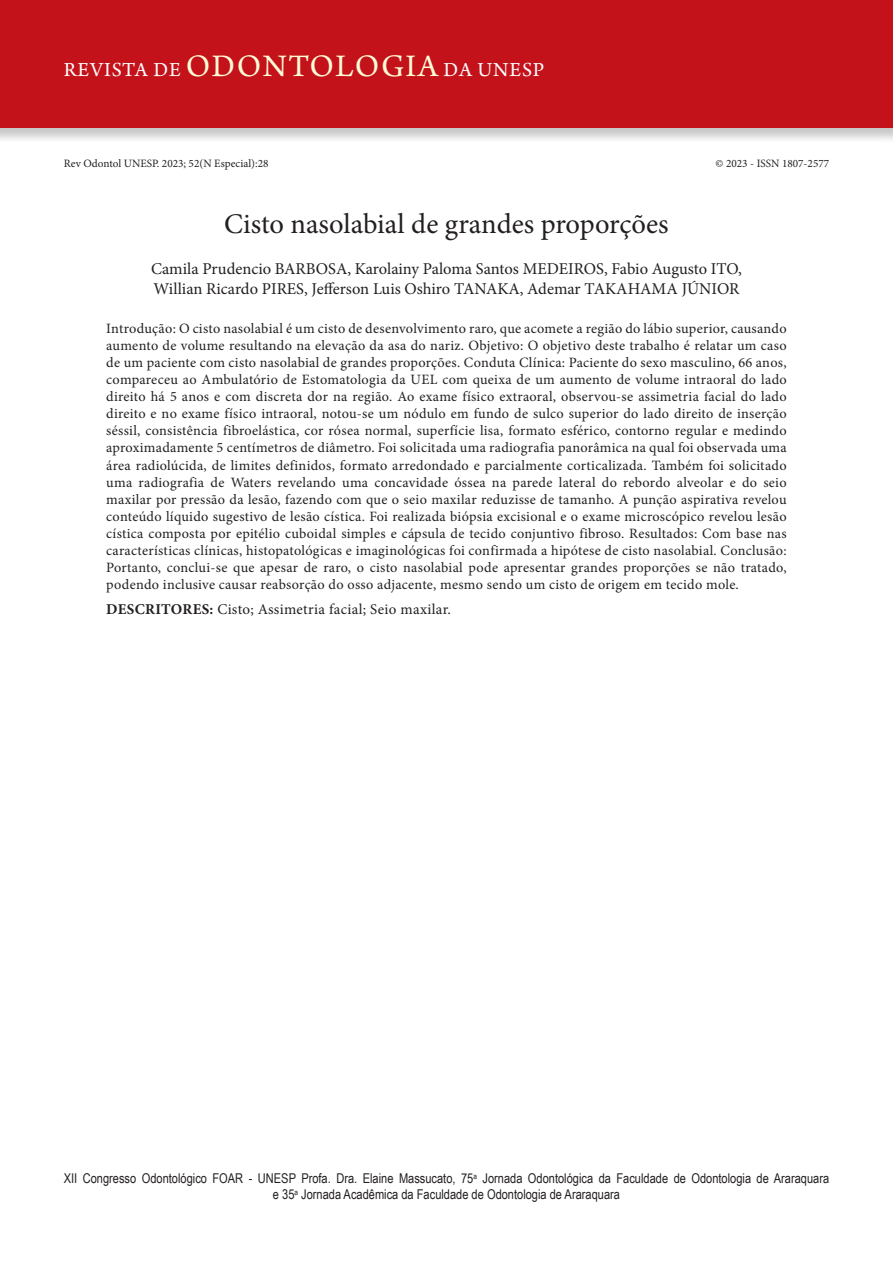
<style>
.page{position:relative;width:893px;height:1263px;background:#fff}
.page>*{position:absolute;margin:0;border:0;box-sizing:border-box;transform-origin:0 0}
.ArticleTitle{font:28.5px "Minion Pro";letter-spacing:-.005em;color:#231f20}
.t1{font:21px "Arno Pro";letter-spacing:.04em;color:#fff}
.Authors{font:16.5px/19.8px "Minion Pro";color:#231f20}
.Keywords{font:15px "Minion Pro";letter-spacing:.02em;color:#231f20}
.Abstract{font:14.25px/17.1px "Minion Pro";letter-spacing:.02em;color:#231f20;text-align:justify}
.t2{font:13.5px/16.2px "Arial Narrow";color:#231f20;text-align:center}
.t3{font:11.25px "Minion Pro";color:#231f20}
.s1{font-size:33px;color:#fffbd6}
.s2{font-weight:700}
</style>
<div class="page">
<div style="left:0;top:0;width:893px;height:144px;background:#231f20;opacity:.25"></div>
<div style="left:0;top:0;width:893px;height:128px;background:#c4121a"></div>
<h2 class="t1" style="left:64px;top:58px;width:482px">REVISTA DE <span class="s1">ODONTOLOGIA</span> DA UNESP</h2>
<p class="t3" style="left:64px;top:156px;width:206px">Rev Odontol UNESP. 2023; 52(N Especial):28</p>
<p class="t3" style="left:715px;top:156px;width:115px">© 2023 - ISSN 1807-2577</p>
<p class="ArticleTitle" style="left:224px;top:205px;width:446px">Cisto nasolabial de grandes proporções</p>
<p class="Authors" style="left:151px;top:259px;width:592px">Camila Prudencio BARBOSA, Karolainy Paloma Santos MEDEIROS, Fabio Augusto ITO,<br>Willian Ricardo PIRES, Jefferson Luis Oshiro TANAKA, Ademar TAKAHAMA JÚNIOR</p>
<p class="Abstract" style="left:106px;top:320px;width:682px">Introdução: O cisto nasolabial é um cisto de desenvolvimento raro, que acomete a região do lábio superior, causando aumento de volume resultando na elevação da asa do nariz. Objetivo: O objetivo deste trabalho é relatar um caso de um paciente com cisto nasolabial de grandes proporções. Conduta Clínica: Paciente do sexo masculino, 66 anos, compareceu ao Ambulatório de Estomatologia da UEL com queixa de um aumento de volume intraoral do lado direito há 5 anos e com discreta dor na região. Ao exame físico extraoral, observou-se assimetria facial do lado direito e no exame físico intraoral, notou-se um nódulo em fundo de sulco superior do lado direito de inserção séssil, consistência fibroelástica, cor rósea normal, superfície lisa, formato esférico, contorno regular e medindo aproximadamente 5 centímetros de diâmetro. Foi solicitada uma radiografia panorâmica na qual foi observada uma área radiolúcida, de limites definidos, formato arredondado e parcialmente corticalizada. Também foi solicitado uma radiografia de Waters revelando uma concavidade óssea na parede lateral do rebordo alveolar e do seio maxilar por pressão da lesão, fazendo com que o seio maxilar reduzisse de tamanho. A punção aspirativa revelou conteúdo líquido sugestivo de lesão cística. Foi realizada biópsia excisional e o exame microscópico revelou lesão cística composta por epitélio cuboidal simples e cápsula de tecido conjuntivo fibroso. Resultados: Com base nas características clínicas, histopatológicas e imaginológicas foi confirmada a hipótese de cisto nasolabial. Conclusão:<br>Portanto, conclui-se que apesar de raro, o cisto nasolabial pode apresentar grandes proporções se não tratado, podendo inclusive causar reabsorção do osso adjacente, mesmo sendo um cisto de origem em tecido mole.</p>
<p class="Keywords" style="left:106px;top:599px;width:346px"><span class="s2">DESCRITORES:</span> Cisto; Assimetria facial; Seio maxilar.</p>
<p class="t2" style="left:64px;top:1169px;width:767px">XII Congresso Odontológico FOAR - UNESP Profa. Dra. Elaine Massucato, 75<sup>a</sup> Jornada Odontológica da Faculdade de Odontologia de Araraquara e 35<sup>a</sup> Jornada Acadêmica da Faculdade de Odontologia de Araraquara</p>
</div>
